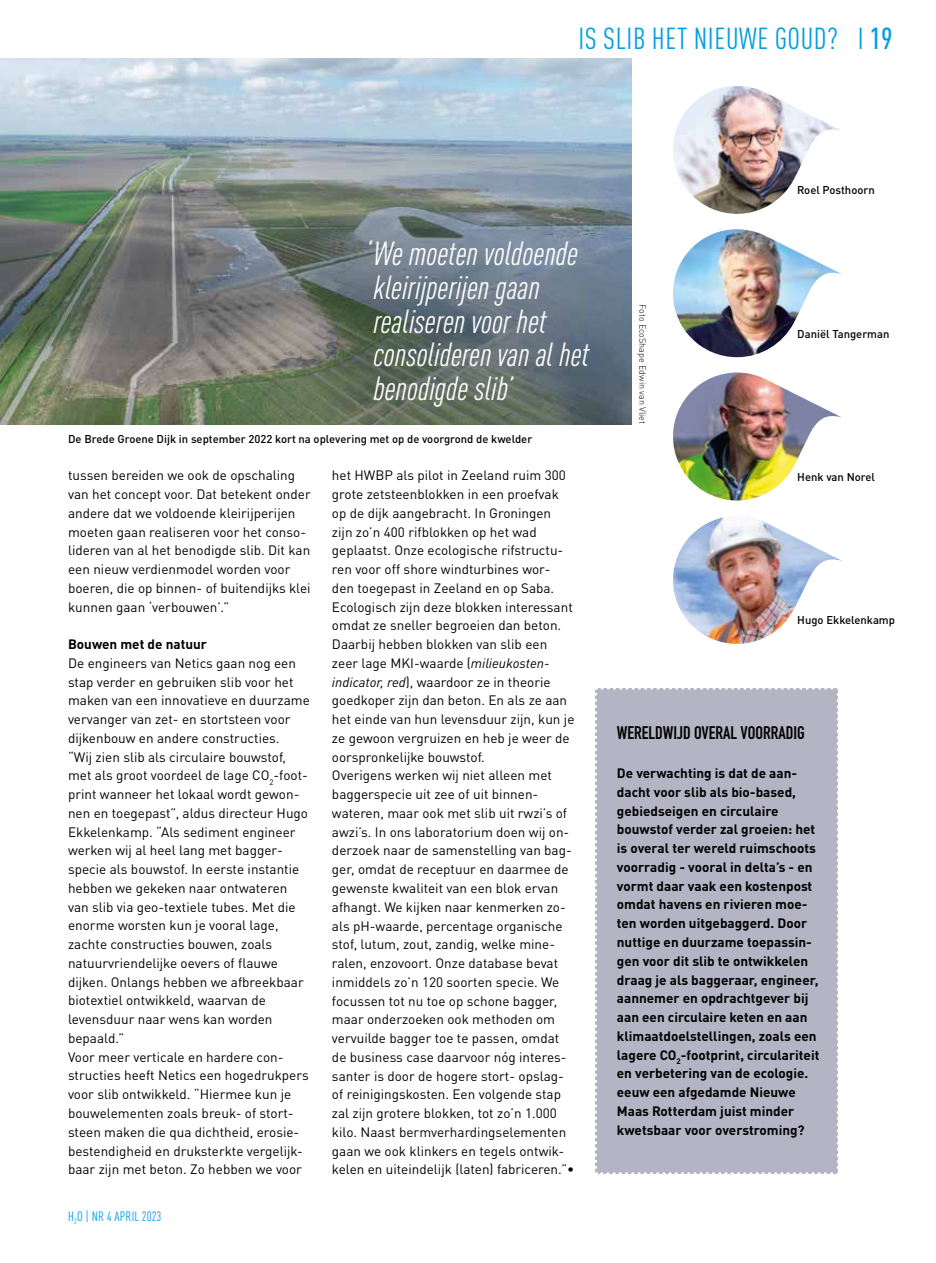
<style>
.page{position:relative;width:936px;height:1263px;background:#fff}
.page>*{position:absolute;margin:0;border:0;box-sizing:border-box;transform-origin:0 0}
.t1{font:italic condensed 33px/33.9px "DIN Pro";color:#fff}
.t2{font:condensed 30px "DIN Pro";letter-spacing:.02em;color:#009fe3}
.t3{font:500 condensed 30px "DIN Pro";color:#009fe3}
.t4{font:700 18px "DIN Condensed";color:#000}
.t5{font:13.5px/18.8px "DIN Pro";color:#000}
.t6{font:700 13.5px/18.8px "DIN Pro";color:#000}
.t7{font:condensed 13.5px "DIN Pro";letter-spacing:.02em;color:#009fe3}
.t8{font:500 11.25px "DIN Pro";color:#000}
.t9{font:300 9px "DIN Pro";color:#000}
.s1{font-weight:400}
.s2{font-style:italic}
</style>
<div class="page">
<div style="left:595px;top:688px;width:243px;height:486px;background:#b5b4c5"></div>
<img style="left:0;top:59px;width:631px;height:365px">
<img style="left:673px;top:86px;width:167px;height:128px">
<img style="left:673px;top:229px;width:169px;height:128px">
<img style="left:673px;top:372px;width:169px;height:128px">
<img style="left:673px;top:517px;width:169px;height:127px">
<h2 class="t2" style="left:578px;top:17px;width:261px">IS SLIB HET NIEUWE GOUD?</h2>
<h2 class="t3" style="left:857px;top:16px;width:36px"><span class="s1">I</span> 19</h2>
<h1 class="t1" style="left:365px;top:234px;width:225px">‘We moeten voldoende kleirijperijen gaan realiseren voor het consolideren van al het benodigde slib’</h1>
<p class="t8" style="left:68px;top:430px;width:465px">De Brede Groene Dijk in september 2022 kort na oplevering met op de voorgrond de kwelder</p>
<p class="t5" style="left:68px;top:465px;width:244px">tussen bereiden we ook de opschaling van het concept voor. Dat betekent onder andere dat we voldoende kleirijperijen moeten gaan realiseren voor het conso&shy;lideren van al het benodigde slib. Dit kan een nieuw verdienmodel worden voor boeren, die op binnen- of buitendijks klei kunnen gaan ‘verbouwen’.”</p>
<p class="t6" style="left:68px;top:633px;width:140px">Bouwen met de natuur</p>
<p class="t5" style="left:68px;top:652px;width:243px">De engineers van Netics gaan nog een stap verder en gebruiken slib voor het maken van een innovatieve en duurzame vervanger van zet- en stortsteen voor dijkenbouw en andere constructies.<br>“Wij zien slib als circulaire bouwstof, met als groot voordeel de lage CO<sub>2</sub>-foot&shy;print wanneer het lokaal wordt gewon&shy;nen en toegepast”, aldus directeur Hugo Ekkelenkamp. “Als sediment engineer werken wij al heel lang met bagger&shy;specie als bouwstof. In eerste instantie hebben we gekeken naar ontwateren van slib via geo-textiele tubes. Met die enorme worsten kun je vooral lage, zachte constructies bouwen, zoals natuurvriendelijke oevers of flauwe dijken. Onlangs hebben we afbreekbaar biotextiel ontwikkeld, waarvan de levensduur naar wens kan worden bepaald.”<br>Voor meer verticale en hardere con&shy;structies heeft Netics een hogedrukpers voor slib ontwikkeld. “Hiermee kun je bouwelementen zoals breuk- of stort&shy;steen maken die qua dichtheid, erosie&shy;bestendigheid en druksterkte vergelijk&shy;baar zijn met beton. Zo hebben we voor</p>
<p class="t7" style="left:68px;top:1207px;width:95px">H<sub>2</sub>O | NR 4 APRIL 2023</p>
<p class="t5" style="left:332px;top:465px;width:244px">het HWBP als pilot in Zeeland ruim 300 grote zetsteenblokken in een proefvak op de dijk aangebracht. In Groningen zijn zo’n 400 rifblokken op het wad geplaatst. Onze ecologische rifstructu&shy;ren voor off shore windturbines wor&shy;den toegepast in Zeeland en op Saba.<br>Ecologisch zijn deze blokken interessant omdat ze sneller begroeien dan beton.<br>Daarbij hebben blokken van slib een zeer lage MKI-waarde (<span class="s2">milieukosten&shy;indicator, red</span>), waardoor ze in theorie goedkoper zijn dan beton. En als ze aan het einde van hun levensduur zijn, kun je ze gewoon vergruizen en heb je weer de oorspronkelijke bouwstof.<br>Overigens werken wij niet alleen met baggerspecie uit zee of uit binnen&shy;wateren, maar ook met slib uit rwzi’s of awzi’s. In ons laboratorium doen wij on&shy;derzoek naar de samenstelling van bag&shy;ger, omdat de receptuur en daarmee de gewenste kwaliteit van een blok ervan afhangt. We kijken naar kenmerken zo&shy;als pH-waarde, percentage organische stof, lutum, zout, zandig, welke mine&shy;ralen, enzovoort. Onze database bevat inmiddels zo’n 120 soorten specie. We focussen tot nu toe op schone bagger, maar onderzoeken ook methoden om vervuilde bagger toe te passen, omdat de business case daarvoor nóg interes&shy;santer is door de hogere stort- opslag&shy;of reinigingskosten. Een volgende stap zal zijn grotere blokken, tot zo’n 1.000 kilo. Naast bermverhardingselementen gaan we ook klinkers en tegels ontwik&shy;kelen en uiteindelijk (laten) fabriceren.”•</p>
<p class="t9" style="left:649px;top:304px;width:122px;rotate:90deg">Foto EcoShape Edwin van Vliet</p>
<p class="t8" style="left:797px;top:181px;width:79px">Roel Posthoorn</p>
<p class="t8" style="left:797px;top:325px;width:94px">Daniël Tangerman</p>
<p class="t8" style="left:797px;top:468px;width:79px">Henk van Norel</p>
<p class="t8" style="left:797px;top:611px;width:99px">Hugo Ekkelenkamp</p>
<h3 class="t4" style="left:617px;top:721px;width:189px">WERELDWIJD OVERAL VOORRADIG</h3>
<p class="t6" style="left:617px;top:762px;width:204px">De verwachting is dat de aan&shy;dacht voor slib als bio-based, gebiedseigen en circulaire bouwstof verder zal groeien: het is overal ter wereld ruimschoots voorradig - vooral in delta’s - en vormt daar vaak een kostenpost omdat havens en rivieren moe&shy;ten worden uitgebaggerd. Door nuttige en duurzame toepassin&shy;gen voor dit slib te ontwikkelen draag je als baggeraar, engineer, aannemer en opdrachtgever bij aan een circulaire keten en aan klimaatdoelstellingen, zoals een lagere CO<sub>2</sub>-footprint, circulariteit en verbetering van de ecologie. eeuw een afgedamde Nieuwe<br>Maas Rotterdam juist minder kwetsbaar voor overstroming?</p>
</div>
